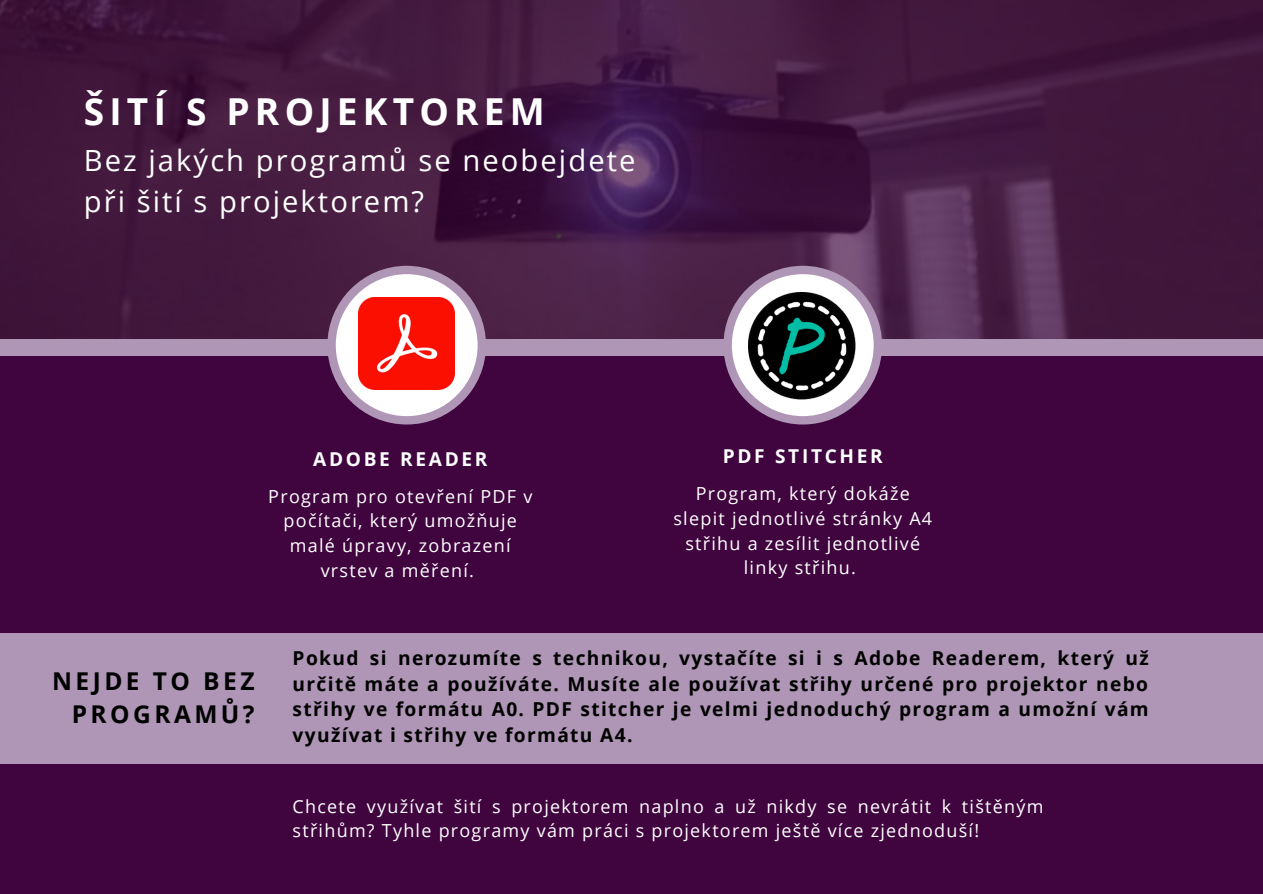
<style>
.page{position:relative;width:1263px;height:894px;background:#fff}
.page>*{position:absolute;margin:0;border:0;box-sizing:border-box;transform-origin:0 0}
.t1{font:700 37.2px "Open Sans";letter-spacing:.14em;color:#fff}
.t2{font:29.25px/40.5px "Open Sans";letter-spacing:.07em;color:#fff}
.t3{font:700 24.6px/33.8px "Open Sans";letter-spacing:.14em;color:#000;text-align:right}
.t4{font:700 19.2px/25.8px "Open Sans";letter-spacing:.07em;color:#000;text-align:justify}
.t5{font:700 19.05px "Open Sans";letter-spacing:.14em;color:#fff}
.t6{font:18px/24.8px "Open Sans";letter-spacing:.07em;color:#fff;text-align:center}
</style>
<div class="page">
<div style="left:0;top:0;width:1263px;height:893px;background:#40053f"></div>
<div style="left:0;top:339px;width:1263px;height:16px;background:#af96b6"></div>
<img style="left:0;top:0;width:1263px;height:339px">
<svg style="left:328px;top:266px;width:158px;height:158px"></svg>
<svg style="left:724px;top:266px;width:158px;height:158px"></svg>
<div style="left:0;top:633px;width:1263px;height:129px;background:#af96b6"></div>
<img style="left:359px;top:297px;width:95px;height:92px">
<img style="left:749px;top:292px;width:108px;height:108px">
<h1 class="t1" style="left:84px;top:85px;width:462px">ŠITÍ S PROJEKTOREM</h1>
<h2 class="t2" style="left:84px;top:139px;width:553px">Bez jakých programů se neobejdete při šití s projektorem?</h2>
<p class="t5" style="left:313px;top:446px;width:176px">ADOBE READER</p>
<p class="t6" style="left:268px;top:483px;width:266px">Program pro otevření PDF v počítači, který umožňuje malé úpravy, zobrazení vrstev a měření.</p>
<p class="t5" style="left:723px;top:443px;width:161px">PDF STITCHER</p>
<p class="t6" style="left:673px;top:480px;width:260px">Program, který dokáže slepit jednotlivé stránky A4 střihu a zesílit jednotlivé linky střihu.</p>
<h3 class="t3" style="left:52px;top:663px;width:204px">NEJDE TO BEZ<br>PROGRAMŮ?</h3>
<p class="t4" style="left:293px;top:644px;width:858px">Pokud si nerozumíte s technikou, vystačíte si i s Adobe Readerem, který už určitě máte a používáte. Musíte ale používat střihy určené pro projektor nebo střihy ve formátu A0. PDF stitcher je velmi jednoduchý program a umožní vám využívat i střihy ve formátu A4.</p>
<p class="t6" style="left:293px;top:793px;width:752px;text-align:left">Chcete využívat šití s projektorem naplno a už nikdy se nevrátit k tištěným střihům? Tyhle programy vám práci s projektorem ještě více zjednoduší!</p>
</div>
